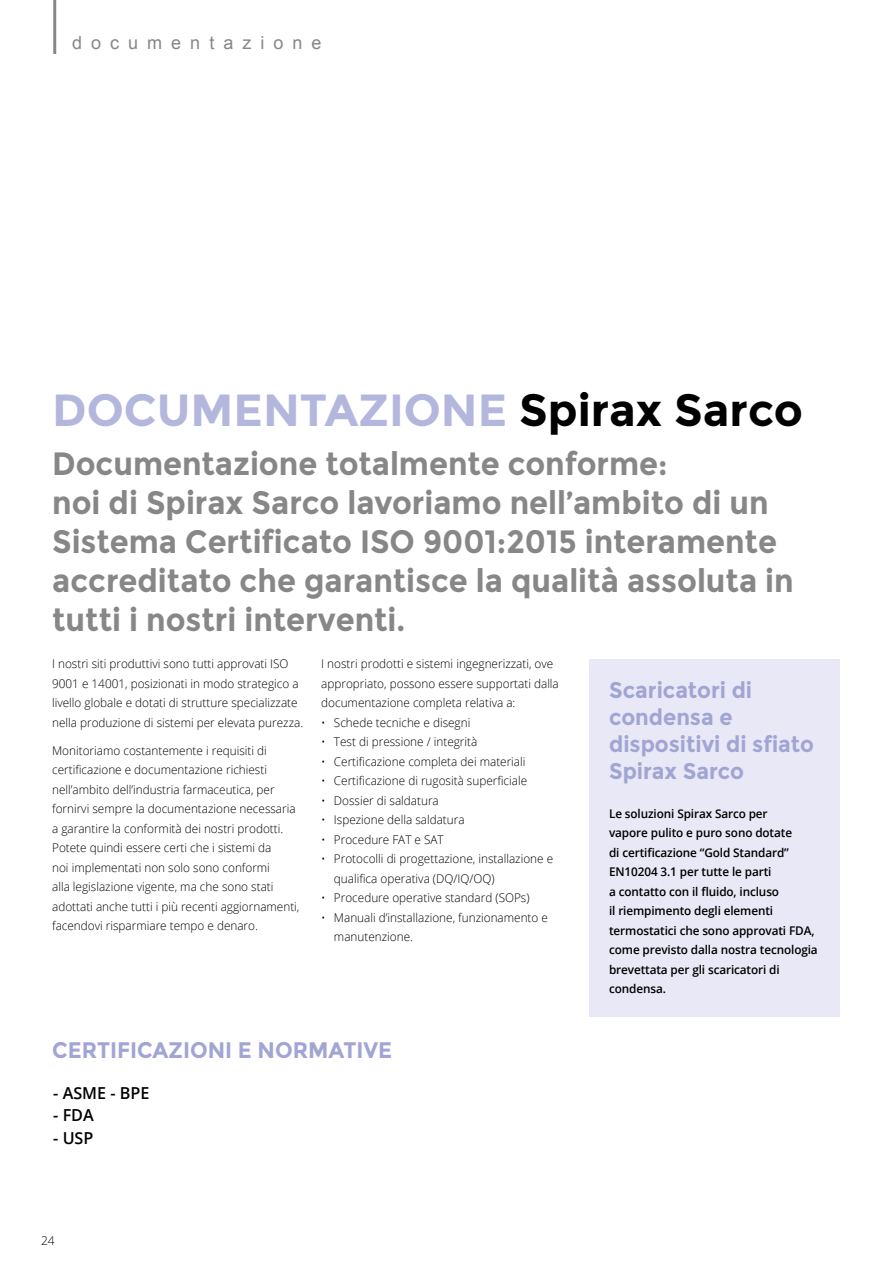
<style>
.page{position:relative;width:893px;height:1263px;background:#fff}
.page>*{position:absolute;margin:0;border:0;box-sizing:border-box;transform-origin:0 0}
.t1{font:700 45px "Montserrat";color:#b4b7dd}
.t2{font:700 32.25px/39px "Montserrat";color:#878787;scale:.95 1}
.t3{font:700 22.5px/27px "Montserrat";color:#a1a5d3;scale:.95 1}
.t4{font:18px "Arial";letter-spacing:.5em;color:#878787}
.t5{font:600 16.5px "Open Sans";color:#000}
.t6{font:300 12px/19.5px "Open Sans";color:#000}
.t7{font:600 12px/19.5px "Open Sans";letter-spacing:-.01em;color:#000}
.s1{color:#000}
</style>
<div class="page">
<div style="left:589px;top:659px;width:251px;height:357px;background:#e8e8f6"></div>
<hr style="left:53px;top:0;width:3px;height:54px;background:#878787">
<h3 class="t4" style="left:72px;top:31px;width:251px">documentazione</h3>
<h1 class="t1" style="left:52px;top:384px;width:752px">DOCUMENTAZIONE <span class="s1">Spirax Sarco</span></h1>
<h2 class="t2" style="left:52px;top:444px;width:782px">Documentazione totalmente conforme:<br>noi di Spirax Sarco lavoriamo nell’ambito di un Sistema Certificato ISO 9001:2015 interamente accreditato che garantisce la qualità assoluta in tutti i nostri interventi.</h2>
<p class="t6" style="left:52px;top:654px;width:253px">I nostri siti produttivi sono tutti approvati ISO 9001 e 14001, posizionati in modo strategico a livello globale e dotati di strutture specializzate nella produzione di sistemi per elevata purezza.</p>
<p class="t6" style="left:52px;top:740px;width:249px">Monitoriamo costantemente i requisiti di certificazione e documentazione richiesti nell’ambito dell’industria farmaceutica, per fornirvi sempre la documentazione necessaria a garantire la conformità dei nostri prodotti.<br>Potete quindi essere certi che i sistemi da<br>noi implementati non solo sono conformi<br>alla legislazione vigente, ma che sono stati adottati anche tutti i più recenti aggiornamenti, facendovi risparmiare tempo e denaro.</p>
<p class="t6" style="left:321px;top:654px;width:239px">I nostri prodotti e sistemi ingegnerizzati, ove appropriato, possono essere supportati dalla documentazione completa relativa a:</p>
<p class="t6" style="left:321px;top:712px;width:151px">• Schede tecniche e disegni</p>
<p class="t6" style="left:321px;top:732px;width:158px">• Test di pressione / integrità</p>
<p class="t6" style="left:321px;top:751px;width:206px">• Certificazione completa dei materiali</p>
<p class="t6" style="left:321px;top:771px;width:207px">• Certificazione di rugosità superficiale</p>
<p class="t6" style="left:321px;top:790px;width:119px">• Dossier di saldatura</p>
<p class="t6" style="left:321px;top:810px;width:145px">• Ispezione della saldatura</p>
<p class="t6" style="left:321px;top:829px;width:124px">• Procedure FAT e SAT</p>
<p class="t6" style="left:334px;top:849px;width:221px;text-indent:-13px">• Protocolli di progettazione, installazione e qualifica operativa (DQ/IQ/OQ)</p>
<p class="t6" style="left:321px;top:888px;width:210px">• Procedure operative standard (SOPs)</p>
<p class="t6" style="left:334px;top:907px;width:215px;text-indent:-13px">• Manuali d’installazione, funzionamento e manutenzione.</p>
<h3 class="t3" style="left:609px;top:676px;width:217px">Scaricatori di condensa e dispositivi di sfiato<br>Spirax Sarco</h3>
<p class="t7" style="left:609px;top:803px;width:210px">Le soluzioni Spirax Sarco per<br>vapore pulito e puro sono dotate<br>di certificazione “Gold Standard”<br>EN10204 3.1 per tutte le parti<br>a contatto con il fluido, incluso<br>il riempimento degli elementi termostatici che sono approvati FDA, come previsto dalla nostra tecnologia brevettata per gli scaricatori di condensa.</p>
<h3 class="t3" style="left:52px;top:1037px;width:359px">CERTIFICAZIONI E NORMATIVE</h3>
<h3 class="t5" style="left:53px;top:1081px;width:98px">- ASME - BPE</h3>
<h3 class="t5" style="left:53px;top:1104px;width:42px">- FDA</h3>
<h3 class="t5" style="left:53px;top:1126px;width:42px">- USP</h3>
<p class="t6" style="left:41px;top:1230px;width:15px">24</p>
</div>
